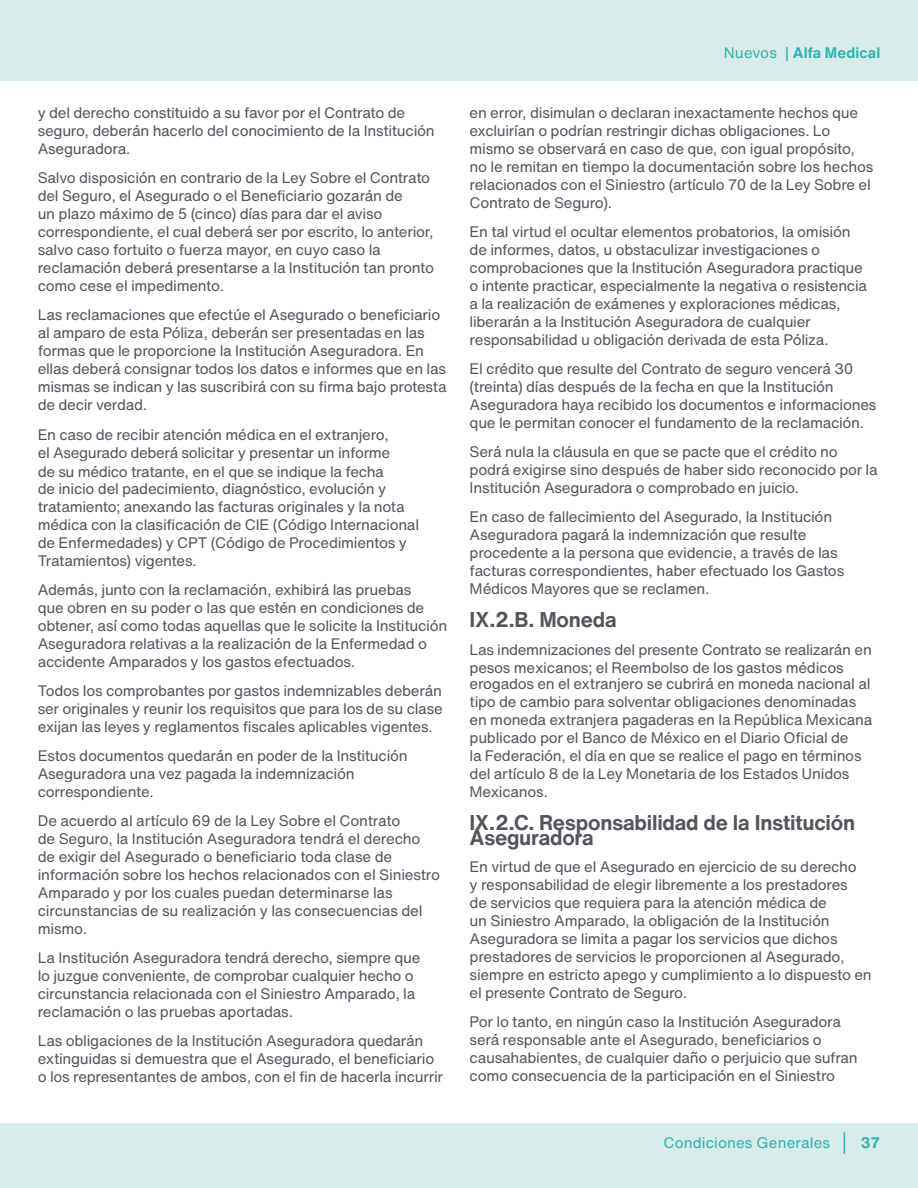
<style>
.page{position:relative;width:918px;height:1188px;background:#fff}
.page>*{position:absolute;margin:0;border:0;box-sizing:border-box;transform-origin:0 0}
.TEXTO{font:700 21px/15.6px "Helvetica Now Text";letter-spacing:-.01em;color:#52555b}
.TEXTO-2{font:15px/18px "Helvetica Now Text";letter-spacing:-.02em;color:#52555b}
.t1{font:700 15px "Helvetica Now Text";letter-spacing:.005em;color:#30b3ae}
.t2{font:15px "Helvetica Now Text";letter-spacing:.005em;color:#30b3ae}
.s1{font-weight:400}
</style>
<div class="page">
<div style="left:0;top:0;width:918px;height:81px;background:#d8eceb"></div>
<div style="left:0;top:1124px;width:918px;height:64px;background:#d8eceb"></div>
<svg style="left:844px;top:1132px;width:1px;height:22px"></svg>
<p class="TEXTO-2" style="left:38px;top:104px;width:399px">y del derecho constituido a su favor por el Contrato de seguro, deberán hacerlo del conocimiento de la Institución<br>Aseguradora.</p>
<p class="TEXTO-2" style="left:38px;top:169px;width:398px">Salvo disposición en contrario de la Ley Sobre el Contrato del Seguro, el Asegurado o el Beneficiario gozarán de<br>un plazo máximo de 5 (cinco) días para dar el aviso correspondiente, el cual deberá ser por escrito, lo anterior, salvo caso fortuito o fuerza mayor, en cuyo caso la reclamación deberá presentarse a la Institución tan pronto como cese el impedimento.</p>
<p class="TEXTO-2" style="left:38px;top:306px;width:410px">Las reclamaciones que efectúe el Asegurado o beneficiario al amparo de esta Póliza, deberán ser presentadas en las formas que le proporcione la Institución Aseguradora. En ellas deberá consignar todos los datos e informes que en las mismas se indican y las suscribirá con su firma bajo protesta de decir verdad.</p>
<p class="TEXTO-2" style="left:38px;top:425px;width:354px">En caso de recibir atención médica en el extranjero, el Asegurado deberá solicitar y presentar un informe</p>
<p class="TEXTO-2" style="left:38px;top:463px;width:350px;line-height:16.4px">de su médico tratante, en el que se indique la fecha de inicio del padecimiento, diagnóstico, evolución y</p>
<p class="TEXTO-2" style="left:38px;top:497px;width:383px">tratamiento; anexando las facturas originales y la nota médica con la clasificación de CIE (Código Internacional de Enfermedades) y CPT (Código de Procedimientos y Tratamientos) vigentes.</p>
<p class="TEXTO-2" style="left:38px;top:580px;width:411px">Además, junto con la reclamación, exhibirá las pruebas<br>que obren en su poder o las que estén en condiciones de obtener, así como todas aquellas que le solicite la Institución Aseguradora relativas a la realización de la Enfermedad o accidente Amparados y los gastos efectuados.</p>
<p class="TEXTO-2" style="left:38px;top:681px;width:407px;text-align:justify">Todos los comprobantes por gastos indemnizables deberán ser originales y reunir los requisitos que para los de su clase exijan las leyes y reglamentos fiscales aplicables vigentes.</p>
<p class="TEXTO-2" style="left:38px;top:746px;width:372px">Estos documentos quedarán en poder de la Institución<br>Aseguradora una vez pagada la indemnización correspondiente.</p>
<p class="TEXTO-2" style="left:38px;top:811px;width:404px">De acuerdo al artículo 69 de la Ley Sobre el Contrato<br>de Seguro, la Institución Aseguradora tendrá el derecho de exigir del Asegurado o beneficiario toda clase de información sobre los hechos relacionados con el Siniestro Amparado y por los cuales puedan determinarse las circunstancias de su realización y las consecuencias del mismo.</p>
<p class="TEXTO-2" style="left:38px;top:948px;width:384px">La Institución Aseguradora tendrá derecho, siempre que lo juzgue conveniente, de comprobar cualquier hecho o circunstancia relacionada con el Siniestro Amparado, la reclamación o las pruebas aportadas.</p>
<p class="TEXTO-2" style="left:38px;top:1031px;width:407px">Las obligaciones de la Institución Aseguradora quedarán extinguidas si demuestra que el Asegurado, el beneficiario o los representantes de ambos, con el fin de hacerla incurrir</p>
<p class="t1" style="left:724px;top:42px;width:158px"><span class="s1">Nuevos |</span> Alfa Medical</p>
<p class="TEXTO-2" style="left:470px;top:103px;width:405px">en error, disimulan o declaran inexactamente hechos que excluirían o podrían restringir dichas obligaciones. Lo mismo se observará en caso de que, con igual propósito, no le remitan en tiempo la documentación sobre los hechos relacionados con el Siniestro (artículo 70 de la Ley Sobre el Contrato de Seguro).</p>
<p class="TEXTO-2" style="left:470px;top:222px;width:399px">En tal virtud el ocultar elementos probatorios, la omisión de informes, datos, u obstaculizar investigaciones o comprobaciones que la Institución Aseguradora practique o intente practicar, especialmente la negativa o resistencia a la realización de exámenes y exploraciones médicas, liberarán a la Institución Aseguradora de cualquier responsabilidad u obligación derivada de esta Póliza.</p>
<p class="TEXTO-2" style="left:470px;top:360px;width:408px">El crédito que resulte del Contrato de seguro vencerá 30 (treinta) días después de la fecha en que la Institución Aseguradora haya recibido los documentos e informaciones que le permitan conocer el fundamento de la reclamación.</p>
<p class="TEXTO-2" style="left:470px;top:443px;width:410px">Será nula la cláusula en que se pacte que el crédito no podrá exigirse sino después de haber sido reconocido por la<br>Institución Aseguradora o comprobado en juicio.</p>
<p class="TEXTO-2" style="left:470px;top:508px;width:376px">En caso de fallecimiento del Asegurado, la Institución Aseguradora pagará la indemnización que resulte procedente a la persona que evidencie, a través de las facturas correspondientes, haber efectuado los Gastos Médicos Mayores que se reclamen.</p>
<p class="TEXTO" style="left:470px;top:611px;width:149px">IX.2.B. Moneda</p>
<p class="TEXTO-2" style="left:470px;top:640px;width:404px">Las indemnizaciones del presente Contrato se realizarán en pesos mexicanos; el Reembolso de los gastos médicos</p>
<p class="TEXTO-2" style="left:470px;top:675px;width:404px">erogados en el extranjero se cubrirá en moneda nacional al tipo de cambio para solventar obligaciones denominadas en moneda extranjera pagaderas en la República Mexicana publicado por el Banco de México en el Diario Oficial de<br>la Federación, el día en que se realice el pago en términos del artículo 8 de la Ley Monetaria de los Estados Unidos Mexicanos.</p>
<p class="TEXTO" style="left:470px;top:814px;width:387px">IX.2.C. Responsabilidad de la Institución<br>Aseguradora</p>
<p class="TEXTO-2" style="left:470px;top:857px;width:404px">En virtud de que el Asegurado en ejercicio de su derecho<br>y responsabilidad de elegir libremente a los prestadores<br>de servicios que requiera para la atención médica de<br>un Siniestro Amparado, la obligación de la Institución Aseguradora se limita a pagar los servicios que dichos prestadores de servicios le proporcionen al Asegurado, siempre en estricto apego y cumplimiento a lo dispuesto en el presente Contrato de Seguro.</p>
<p class="TEXTO-2" style="left:470px;top:1012px;width:390px">Por lo tanto, en ningún caso la Institución Aseguradora será responsable ante el Asegurado, beneficiarios o causahabientes, de cualquier daño o perjuicio que sufran como consecuencia de la participación en el Siniestro</p>
<p class="t2" style="left:664px;top:1132px;width:168px">Condiciones Generales</p>
<p class="t1" style="left:861px;top:1131px;width:21px">37</p>
</div>
